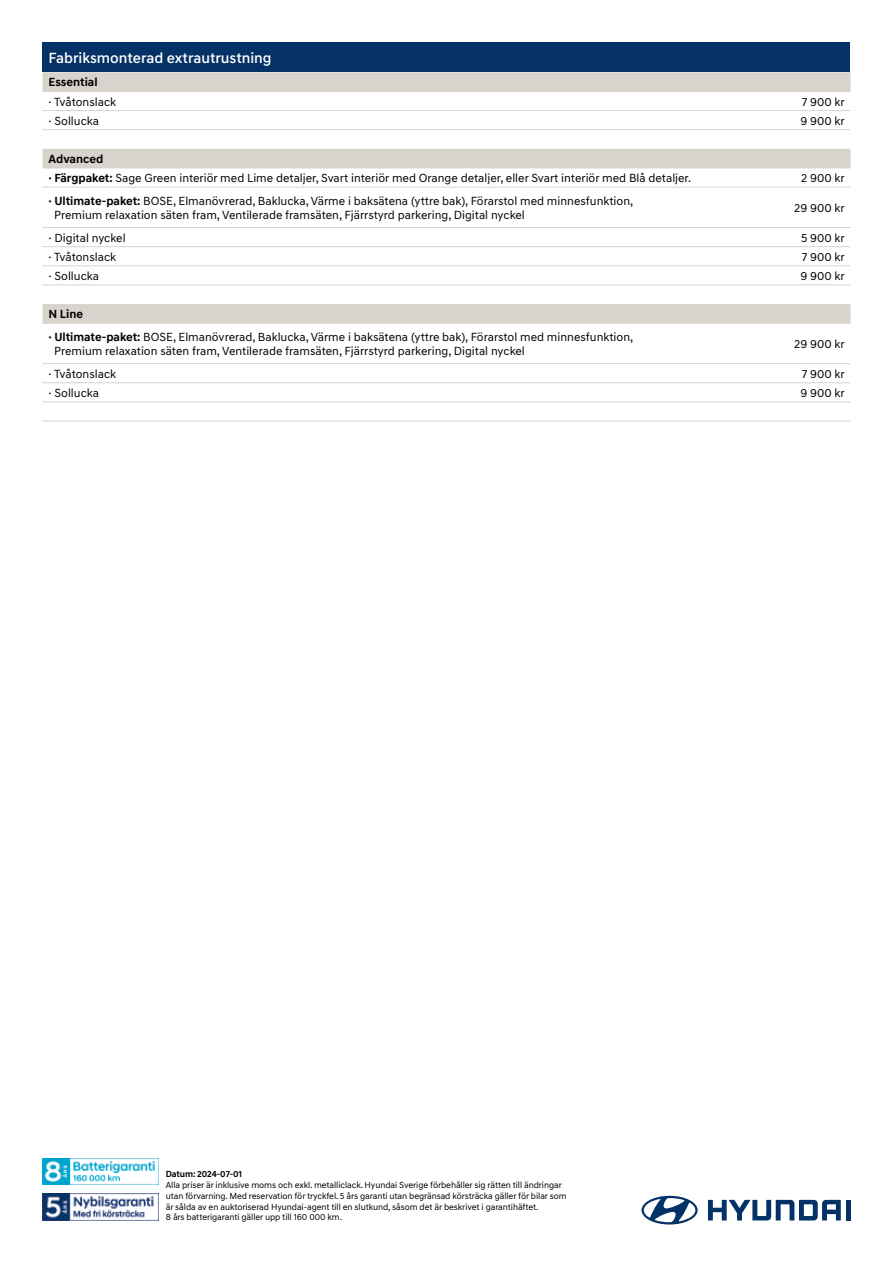
<style>
.page{position:relative;width:893px;height:1263px;background:#fff}
.page>*{position:absolute;margin:0;border:0;box-sizing:border-box;transform-origin:0 0}
.t1{font:500 15px "Hyundai Sans Text";color:#fff}
.t2{font:12px/19.2px "Hyundai Sans Text";color:#000}
.t3{font:700 12px "Hyundai Sans Text";color:#000}
.t4{font:9px/10.8px "Hyundai Sans Text";letter-spacing:-.01em;color:#000}
.t5{font:700 9px "Hyundai Sans Text";letter-spacing:-.01em;color:#000}
.s1{font-weight:700}
</style>
<div class="page">
<div style="left:43px;top:43px;width:807px;height:29px;background:#053266"></div>
<svg style="left:43px;top:72px;width:266px;height:251px"></svg>
<svg style="left:309px;top:72px;width:541px;height:251px"></svg>
<hr style="left:43px;top:91px;width:266px;height:1px;background:#d9d3cd">
<hr style="left:43px;top:110px;width:266px;height:1px;background:#d9d3cd">
<hr style="left:309px;top:110px;width:465px;height:1px;background:#d9d3cd">
<hr style="left:43px;top:129px;width:266px;height:1px;background:#d9d3cd">
<hr style="left:309px;top:129px;width:465px;height:1px;background:#d9d3cd">
<hr style="left:43px;top:168px;width:266px;height:1px;background:#d9d3cd">
<hr style="left:43px;top:187px;width:266px;height:1px;background:#d9d3cd">
<hr style="left:309px;top:187px;width:465px;height:1px;background:#d9d3cd">
<hr style="left:43px;top:227px;width:266px;height:1px;background:#d9d3cd">
<hr style="left:309px;top:227px;width:465px;height:1px;background:#d9d3cd">
<hr style="left:43px;top:246px;width:266px;height:1px;background:#d9d3cd">
<hr style="left:309px;top:246px;width:465px;height:1px;background:#d9d3cd">
<hr style="left:43px;top:265px;width:266px;height:1px;background:#d9d3cd">
<hr style="left:309px;top:265px;width:465px;height:1px;background:#d9d3cd">
<hr style="left:43px;top:285px;width:266px;height:1px;background:#d9d3cd">
<hr style="left:309px;top:285px;width:465px;height:1px;background:#d9d3cd">
<hr style="left:43px;top:323px;width:266px;height:1px;background:#d9d3cd">
<hr style="left:43px;top:363px;width:266px;height:1px;background:#d9d3cd">
<hr style="left:309px;top:363px;width:465px;height:1px;background:#d9d3cd">
<hr style="left:43px;top:382px;width:266px;height:1px;background:#d9d3cd">
<hr style="left:309px;top:382px;width:465px;height:1px;background:#d9d3cd">
<hr style="left:43px;top:402px;width:266px;height:1px;background:#d9d3cd">
<hr style="left:309px;top:402px;width:465px;height:1px;background:#d9d3cd">
<hr style="left:43px;top:421px;width:266px;height:1px;background:#d9d3cd">
<hr style="left:309px;top:421px;width:465px;height:1px;background:#d9d3cd">
<hr style="left:309px;top:91px;width:465px;height:1px;background:#d9d3cd">
<hr style="left:309px;top:168px;width:465px;height:1px;background:#d9d3cd">
<hr style="left:309px;top:323px;width:465px;height:1px;background:#d9d3cd">
<hr style="left:774px;top:91px;width:76px;height:1px;background:#d9d3cd">
<hr style="left:774px;top:110px;width:76px;height:1px;background:#d9d3cd">
<hr style="left:774px;top:129px;width:76px;height:1px;background:#d9d3cd">
<hr style="left:774px;top:168px;width:76px;height:1px;background:#d9d3cd">
<hr style="left:774px;top:187px;width:76px;height:1px;background:#d9d3cd">
<hr style="left:774px;top:227px;width:76px;height:1px;background:#d9d3cd">
<hr style="left:774px;top:246px;width:76px;height:1px;background:#d9d3cd">
<hr style="left:774px;top:265px;width:76px;height:1px;background:#d9d3cd">
<hr style="left:774px;top:285px;width:76px;height:1px;background:#d9d3cd">
<hr style="left:774px;top:323px;width:76px;height:1px;background:#d9d3cd">
<hr style="left:774px;top:363px;width:76px;height:1px;background:#d9d3cd">
<hr style="left:774px;top:382px;width:76px;height:1px;background:#d9d3cd">
<hr style="left:774px;top:402px;width:76px;height:1px;background:#d9d3cd">
<hr style="left:774px;top:421px;width:76px;height:1px;background:#d9d3cd">
<svg style="left:708px;top:1200px;width:133px;height:20px"></svg>
<div style="left:845px;top:1200px;width:5px;height:20px;background:#053266"></div>
<svg style="left:641px;top:1196px;width:57px;height:28px"></svg>
<img style="left:43px;top:1194px;width:115px;height:26px">
<img style="left:43px;top:1158px;width:115px;height:27px">
<p class="t1" style="left:49px;top:49px;width:225px">Fabriksmonterad extrautrustning</p>
<p class="t3" style="left:49px;top:75px;width:51px">Essential</p>
<p class="t2" style="left:49px;top:92px;width:69px">· Tvåtonslack</p>
<p class="t2" style="left:802px;top:92px;width:45px">7 900 kr</p>
<p class="t2" style="left:49px;top:111px;width:52px">· Sollucka</p>
<p class="t2" style="left:800px;top:111px;width:46px">9 900 kr</p>
<p class="t2" style="left:49px;top:149px;width:644px"><span class="s1">Advanced<br>· Färgpaket:</span> Sage Green interiör med Lime detaljer, Svart interiör med Orange detaljer, eller Svart interiör med Blå detaljer.</p>
<p class="t2" style="left:801px;top:168px;width:45px">2 900 kr</p>
<p class="t2" style="left:54px;top:193px;width:581px;line-height:14.4px;text-indent:-6px"><span class="s1">· Ultimate-paket:</span> BOSE, Elmanövrerad, Baklucka, Värme i baksätena (yttre bak), Förarstol med minnesfunktion,<br>Premium relaxation säten fram, Ventilerade framsäten, Fjärrstyrd parkering, Digital nyckel</p>
<p class="t2" style="left:794px;top:198px;width:52px">29 900 kr</p>
<p class="t2" style="left:49px;top:228px;width:79px">· Digital nyckel</p>
<p class="t2" style="left:801px;top:228px;width:45px">5 900 kr</p>
<p class="t2" style="left:49px;top:247px;width:69px">· Tvåtonslack</p>
<p class="t2" style="left:802px;top:247px;width:45px">7 900 kr</p>
<p class="t2" style="left:49px;top:266px;width:52px">· Sollucka</p>
<p class="t2" style="left:800px;top:266px;width:46px">9 900 kr</p>
<p class="t2" style="left:49px;top:303px;width:586px;line-height:22.6px"><span class="s1">N Line<br>· Ultimate-paket:</span> BOSE, Elmanövrerad, Baklucka, Värme i baksätena (yttre bak), Förarstol med minnesfunktion,</p>
<p class="t2" style="left:54px;top:341px;width:472px">Premium relaxation säten fram, Ventilerade framsäten, Fjärrstyrd parkering, Digital nyckel</p>
<p class="t2" style="left:794px;top:334px;width:52px">29 900 kr</p>
<p class="t2" style="left:49px;top:364px;width:69px">· Tvåtonslack</p>
<p class="t2" style="left:802px;top:364px;width:45px">7 900 kr</p>
<p class="t2" style="left:49px;top:383px;width:52px">· Sollucka</p>
<p class="t2" style="left:800px;top:383px;width:46px">9 900 kr</p>
<p class="t5" style="left:166px;top:1169px;width:78px">Datum: 2024-07-01</p>
<p class="t4" style="left:166px;top:1179px;width:402px">Alla priser är inklusive moms och exkl. metalliclack. Hyundai Sverige förbehåller sig rätten till ändringar utan förvarning. Med reservation för tryckfel. 5 års garanti utan begränsad körsträcka gäller för bilar som är sålda av en auktoriserad Hyundai-agent till en slutkund, såsom det är beskrivet i garantihäftet.<br>8 års batterigaranti gäller upp till 160 000 km.</p>
</div>
